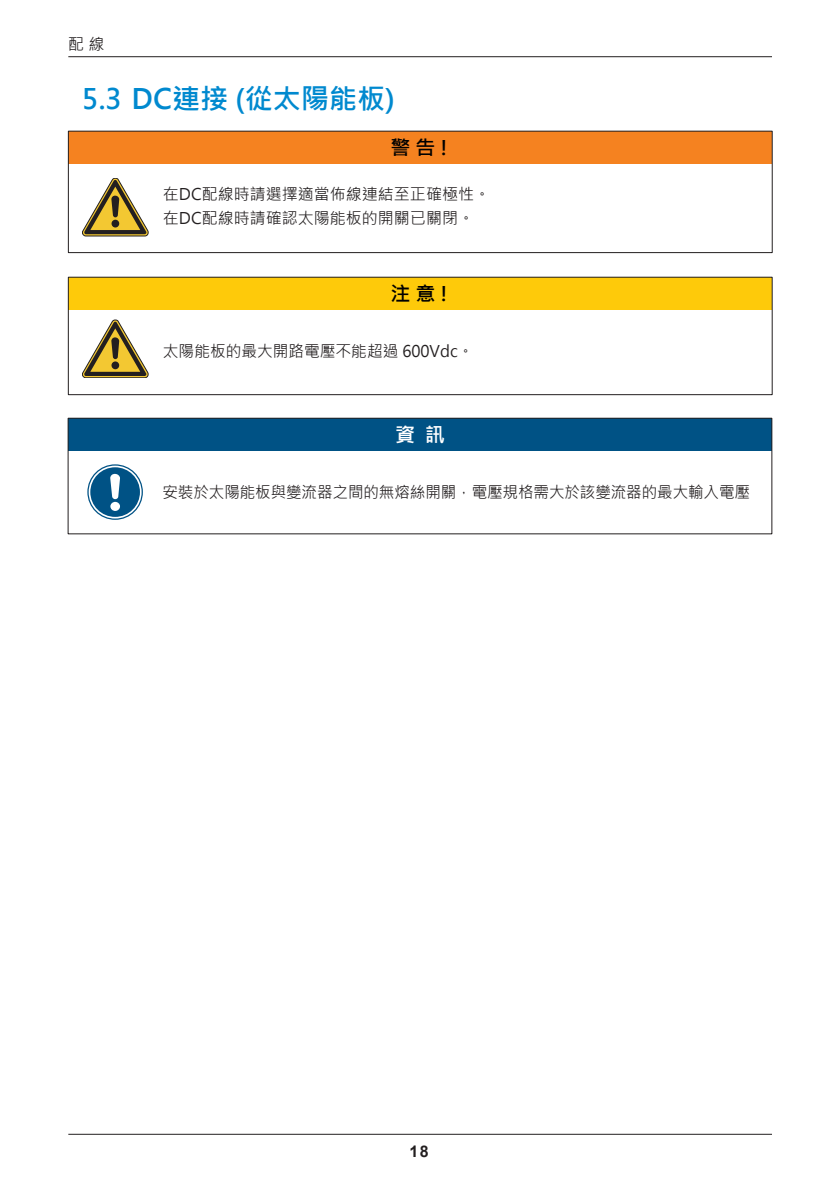
<style>
.page{position:relative;width:840px;height:1191px;background:#fff}
.page>*{position:absolute;margin:0;border:0;box-sizing:border-box;transform-origin:0 0}
.t1{font:700 28px "Microsoft Jheng Hei";color:#0089cf}
.t2{font:700 20px "Microsoft Jheng Hei";color:#000}
.t3{font:700 20px "Microsoft Jheng Hei";color:#fff}
.t4{font:16px/24px "Microsoft Jheng Hei";color:#231f20}
.t5{font:700 16px "Arial";color:#231f20}
</style>
<div class="page">
<div style="left:68px;top:277px;width:703px;height:33px;background:#feca0a"></div>
<svg style="left:82px;top:320px;width:66px;height:58px"></svg>
<div style="left:68px;top:277px;width:704px;height:118px;border:1px solid #231f20"></div>
<div style="left:68px;top:131px;width:703px;height:33px;background:#f58220"></div>
<svg style="left:82px;top:178px;width:66px;height:58px"></svg>
<div style="left:68px;top:131px;width:704px;height:122px;border:1px solid #231f20"></div>
<svg style="left:87px;top:464px;width:56px;height:56px"></svg>
<div style="left:89px;top:466px;width:52px;height:52px;background:#005285;border-radius:50%"></div>
<div style="left:89px;top:465px;width:52px;height:53px;border:2px solid #fff;border-radius:50%"></div>
<svg style="left:110px;top:473px;width:10px;height:38px"></svg>
<div style="left:68px;top:418px;width:703px;height:32px;background:#005285"></div>
<div style="left:68px;top:418px;width:704px;height:116px;border:1px solid #231f20"></div>
<hr style="left:68px;top:56px;width:703px;height:1px;background:#231f20">
<hr style="left:68px;top:1133px;width:703px;height:1px;background:#231f20">
<p class="t4" style="left:68px;top:32px;width:38px">配 線</p>
<h1 class="t1" style="left:82px;top:81px;width:314px">5.3 DC連接 (從太陽能板)</h1>
<p class="t2" style="left:390px;top:135px;width:61px">警 告 !</p>
<p class="t4" style="left:163px;top:183px;width:328px">在DC配線時請選擇適當佈線連結至正確極性。在DC配線時請確認太陽能板的開關已關閉。</p>
<p class="t2" style="left:390px;top:281px;width:61px">注 意 !</p>
<p class="t4" style="left:163px;top:339px;width:312px">太陽能板的最大開路電壓不能超過 600Vdc。</p>
<p class="t3" style="left:395px;top:422px;width:51px">資 訊</p>
<p class="t4" style="left:162px;top:480px;width:588px">安裝於太陽能板與變流器之間的無熔絲開關，電壓規格需大於該變流器的最大輸入電壓</p>
<p class="t5" style="left:409px;top:1140px;width:21px">18</p>
</div>
